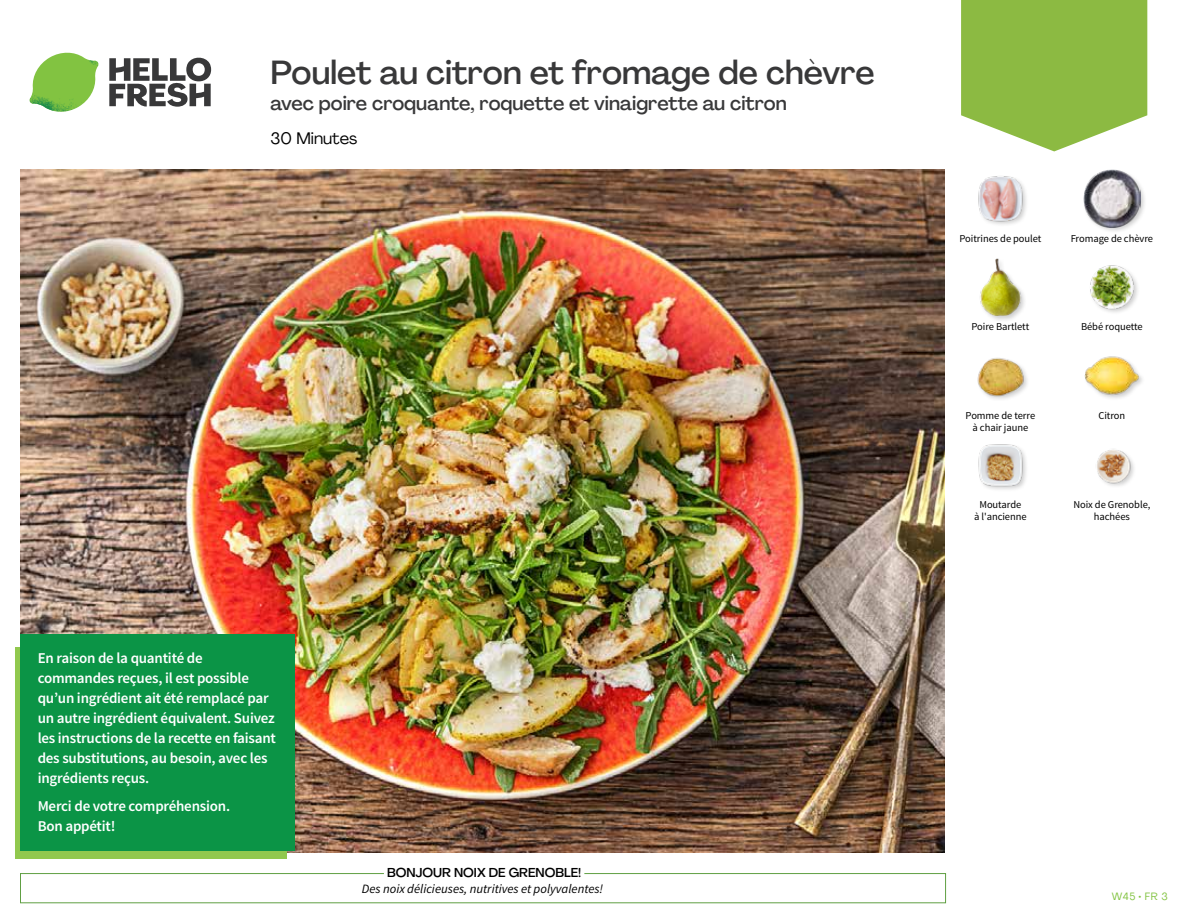
<style>
.page{position:relative;width:1188px;height:918px;background:#fff}
.page>*{position:absolute;margin:0;border:0;box-sizing:border-box;transform-origin:0 0}
.t1{font:500 33px "Agrandir";letter-spacing:-.005em;color:#383839}
.t2{font:500 19.5px "Agrandir";color:#383839}
.t3{font:16.5px "Agrandir";color:#000}
.t4{font:600 15px/20px "Source Sans Pro";letter-spacing:-.015em;color:#fff}
.t5{font:italic 12.75px "Source Sans Pro";color:#000}
.t6{font:500 12.75px "Agrandir";color:#000}
.t7{font:10.5px/12px "Source Sans Pro";letter-spacing:-.005em;color:#000;text-align:center}
.t8{font:10.5px "Agrandir";color:#82c341}
</style>
<div class="page">
<img style="left:1097px;top:449px;width:37px;height:37px">
<img style="left:978px;top:444px;width:48px;height:46px">
<img style="left:1084px;top:356px;width:57px;height:43px">
<img style="left:977px;top:358px;width:50px;height:41px">
<img style="left:1090px;top:265px;width:48px;height:48px">
<div style="left:979px;top:257px;width:48px;height:66px;background:#000;opacity:.2"></div>
<img style="left:979px;top:259px;width:48px;height:57px">
<div style="left:1082px;top:169px;width:65px;height:65px;background:#000;opacity:.2"></div>
<img style="left:1083px;top:170px;width:58px;height:57px">
<img style="left:978px;top:176px;width:48px;height:49px">
<svg style="left:109px;top:57px;width:102px;height:50px"></svg>
<svg style="left:34px;top:53px;width:62px;height:40px"></svg>
<img style="left:67px;top:53px;width:32px;height:26px">
<img style="left:33px;top:75px;width:59px;height:11px">
<img style="left:29px;top:79px;width:61px;height:33px">
<img style="left:65px;top:86px;width:27px;height:25px">
<div style="left:20px;top:873px;width:926px;height:30px;border:1px solid #609f43"></div>
<div style="left:384px;top:865px;width:200px;height:15px;background:#fff"></div>
<img style="left:21px;top:170px;width:924px;height:682px">
<svg style="left:961px;top:0;width:186px;height:151px;background:#99c258"></svg>
<div style="left:16px;top:647px;width:271px;height:212px;background:#91c84e"></div>
<div style="left:21px;top:634px;width:274px;height:217px;background:#0b9446"></div>
<h1 class="t1" style="left:271px;top:52px;width:606px">Poulet au citron et fromage de chèvre</h1>
<h2 class="t2" style="left:271px;top:91px;width:518px">avec poire croquante, roquette et vinaigrette au citron</h2>
<p class="t3" style="left:271px;top:128px;width:88px">30 Minutes</p>
<p class="t4" style="left:38px;top:648px;width:240px">En raison de la quantité de commandes reçues, il est possible qu’un ingrédient ait été remplacé par un autre ingrédient équivalent. Suivez les instructions de la recette en faisant des substitutions, au besoin, avec les ingrédients reçus.</p>
<p class="t4" style="left:38px;top:797px;width:194px">Merci de votre compréhension.<br>Bon appétit!</p>
<p class="t6" style="left:387px;top:864px;width:196px">BONJOUR NOIX DE GRENOBLE!</p>
<p class="t5" style="left:362px;top:881px;width:243px">Des noix délicieuses, nutritives et polyvalentes!</p>
<p class="t7" style="left:960px;top:232px;width:83px">Poitrines de poulet</p>
<p class="t7" style="left:1071px;top:232px;width:84px">Fromage de chèvre</p>
<p class="t7" style="left:972px;top:321px;width:59px">Poire Bartlett</p>
<p class="t7" style="left:1081px;top:321px;width:63px">Bébé roquette</p>
<p class="t7" style="left:966px;top:410px;width:71px">Pomme de terre</p>
<p class="t7" style="left:1098px;top:410px;width:28px">Citron</p>
<p class="t7" style="left:973px;top:422px;width:57px">à chair jaune</p>
<p class="t7" style="left:974px;top:499px;width:54px">Moutarde<br>à l'ancienne</p>
<p class="t7" style="left:1073px;top:499px;width:79px">Noix de Grenoble, hachées</p>
<p class="t8" style="left:1112px;top:890px;width:58px">W45 • FR 3</p>
</div>
